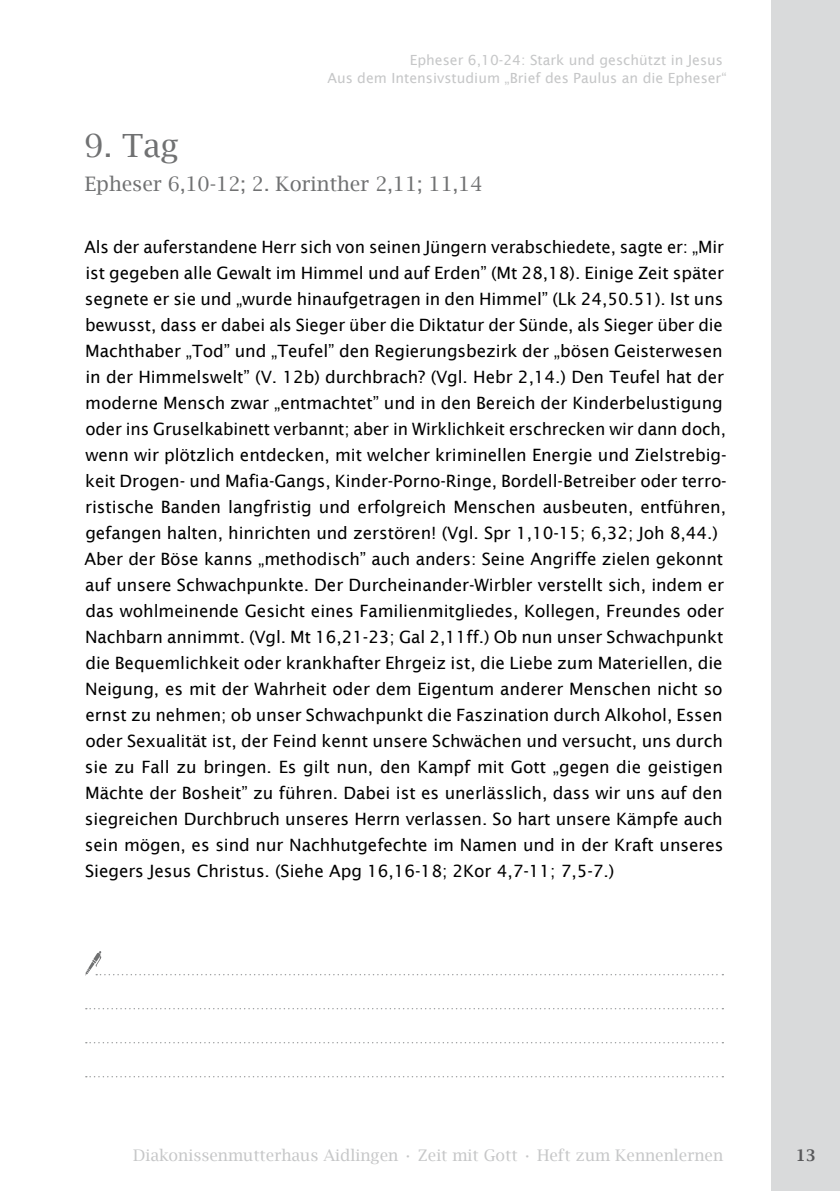
<style>
.page{position:relative;width:840px;height:1191px;background:#fff}
.page>*{position:absolute;margin:0;border:0;box-sizing:border-box;transform-origin:0 0}
.t1{font:32px "Lucida Bright";color:#707172}
.t2{font:20px "Lucida Bright";color:#707172}
.t3{font:17px/26px "Lucida Sans";letter-spacing:-.005em;color:#000}
.t4{font:16px "Lucida Bright";color:#c6c7c8}
.t5{font:600 16px "Lucida Bright";color:#58585a}
.t6{font:14px/18px "Lucida Sans";color:#c6c7c8;text-align:right}
</style>
<div class="page">
<div style="left:771px;top:0;width:68px;height:1191px;background:#d9dadb"></div>
<svg style="left:86px;top:1008px;width:637px;height:1px"></svg>
<svg style="left:86px;top:1042px;width:637px;height:1px"></svg>
<svg style="left:86px;top:1076px;width:637px;height:1px"></svg>
<svg style="left:85px;top:951px;width:638px;height:24px"></svg>
<p class="t6" style="left:327px;top:50px;width:400px">Epheser 6,10-24: Stark und geschützt in Jesus<br>Aus dem Intensivstudium „Brief des Paulus an die Epheser“</p>
<h1 class="t1" style="left:84px;top:126px;width:96px">9. Tag</h1>
<p class="t2" style="left:85px;top:172px;width:399px">Epheser 6,10-12; 2. Korinther 2,11; 11,14</p>
<p class="t3" style="left:84px;top:234px;width:643px">Als der auferstandene Herr sich von seinen Jüngern verabschiedete, sagte er: „Mir ist gegeben alle Gewalt im Himmel und auf Erden” (Mt 28,18). Einige Zeit später segnete er sie und „wurde hinaufgetragen in den Himmel” (Lk 24,50.51). Ist uns bewusst, dass er dabei als Sieger über die Diktatur der Sünde, als Sieger über die Machthaber „Tod” und „Teufel” den Regierungsbezirk der „bösen Geisterwesen in der Himmelswelt” (V. 12b) durchbrach? (Vgl. Hebr 2,14.) Den Teufel hat der moderne Mensch zwar „entmachtet” und in den Bereich der Kinderbelustigung oder ins Gruselkabinett verbannt; aber in Wirklichkeit erschrecken wir dann doch, wenn wir plötzlich entdecken, mit welcher kriminellen Energie und Zielstrebig&shy;keit Drogen- und Mafia-Gangs, Kinder-Porno-Ringe, Bordell-Betreiber oder terro&shy;ristische Banden langfristig und erfolgreich Menschen ausbeuten, entführen, gefangen halten, hinrichten und zerstören! (Vgl. Spr 1,10-15; 6,32; Joh 8,44.)<br>Aber der Böse kanns „methodisch” auch anders: Seine Angriffe zielen gekonnt auf unsere Schwachpunkte. Der Durcheinander-Wirbler verstellt sich, indem er das wohlmeinende Gesicht eines Familienmitgliedes, Kollegen, Freundes oder Nachbarn annimmt. (Vgl. Mt 16,21-23; Gal 2,11ff.) Ob nun unser Schwachpunkt die Bequemlichkeit oder krankhafter Ehrgeiz ist, die Liebe zum Materiellen, die Neigung, es mit der Wahrheit oder dem Eigentum anderer Menschen nicht so ernst zu nehmen; ob unser Schwachpunkt die Faszination durch Alkohol, Essen oder Sexualität ist, der Feind kennt unsere Schwächen und versucht, uns durch sie zu Fall zu bringen. Es gilt nun, den Kampf mit Gott „gegen die geistigen Mächte der Bosheit” zu führen. Dabei ist es unerlässlich, dass wir uns auf den siegreichen Durchbruch unseres Herrn verlassen. So hart unsere Kämpfe auch sein mögen, es sind nur Nachhutgefechte im Namen und in der Kraft unseres Siegers Jesus Christus. (Siehe Apg 16,16-18; 2Kor 4,7-11; 7,5-7.)</p>
<p class="t4" style="left:133px;top:1145px;width:591px">Diakonissenmutterhaus Aidlingen • Zeit mit Gott • Heft zum Kennenlernen</p>
<p class="t5" style="left:795px;top:1145px;width:21px">13</p>
</div>
